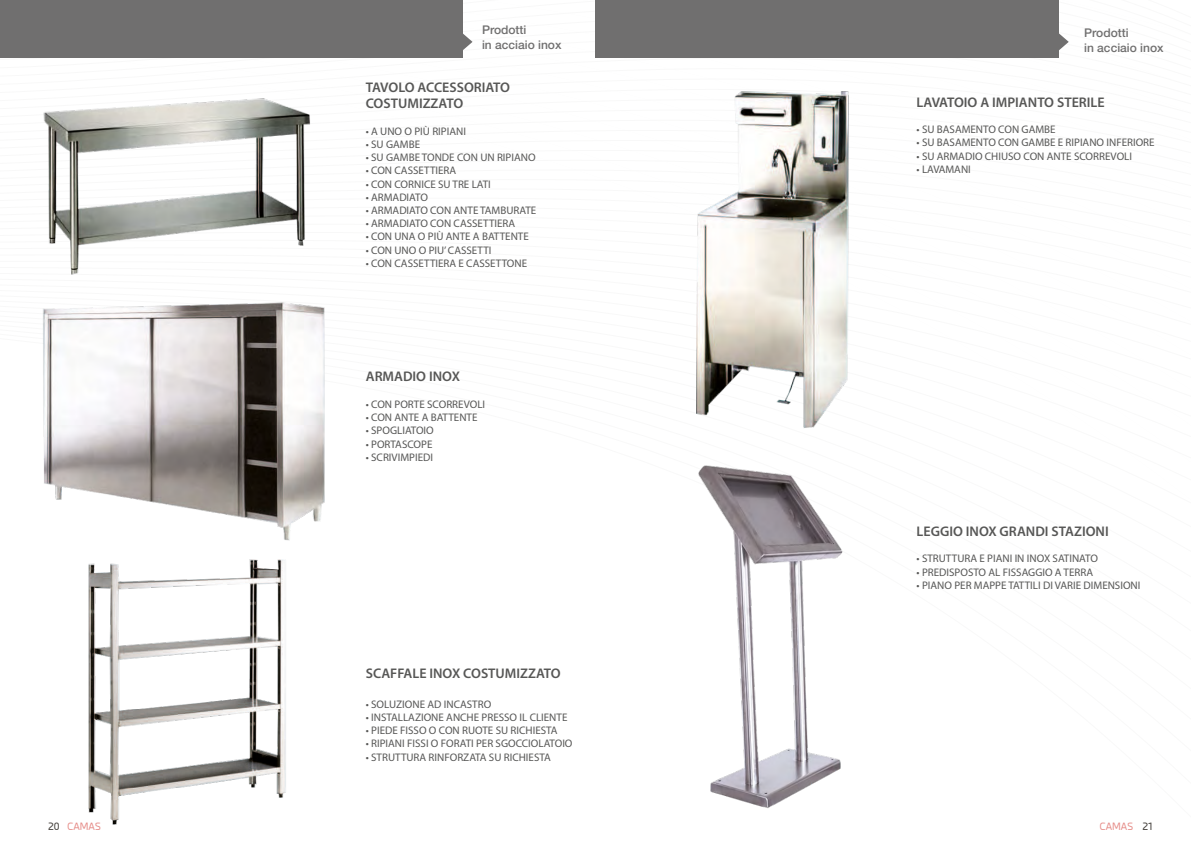
<style>
.page{position:relative;width:1191px;height:842px;background:#fff}
.page>*{position:absolute;margin:0;border:0;box-sizing:border-box;transform-origin:0 0}
.t1{font:600 14px/16.8px "Myriad Pro";color:#575756}
.t2{font:500 12px/14.4px "Helvetica Neue LT Std";color:#706f6f}
.t3{font:11px "Myriad Pro";color:#575756}
.t4{font:10px "Esphimere";color:#e68d89}
.t5{font:10px "Esphimere";color:#45413d}
.s1{color:#45413d}
</style>
<div class="page">
<svg style="left:463px;top:33px;width:9px;height:17px"></svg>
<div style="left:0;top:0;width:463px;height:58px;background:#706f6f"></div>
<img style="left:43px;top:98px;width:268px;height:177px">
<img style="left:42px;top:302px;width:283px;height:239px">
<img style="left:88px;top:559px;width:198px;height:266px">
<div style="left:595px;top:0;width:464px;height:58px;background:#706f6f"></div>
<svg style="left:1059px;top:33px;width:9px;height:17px"></svg>
<img style="left:696px;top:91px;width:153px;height:337px">
<img style="left:698px;top:465px;width:145px;height:343px">
<p class="t2" style="left:482px;top:23px;width:81px">Prodotti<br>in acciaio inox</p>
<p class="t1" style="left:366px;top:78px;width:146px">TAVOLO ACCESSORIATO<br>COSTUMIZZATO</p>
<p class="t3" style="left:366px;top:124px;width:102px">• A UNO O PIÙ RIPIANI</p>
<p class="t3" style="left:366px;top:138px;width:56px">• SU GAMBE</p>
<p class="t3" style="left:366px;top:151px;width:171px">• SU GAMBE TONDE CON UN RIPIANO</p>
<p class="t3" style="left:366px;top:164px;width:92px">• CON CASSETTIERA</p>
<p class="t3" style="left:366px;top:177px;width:127px">• CON CORNICE SU TRE LATI</p>
<p class="t3" style="left:366px;top:190px;width:64px">• ARMADIATO</p>
<p class="t3" style="left:366px;top:204px;width:172px">• ARMADIATO CON ANTE TAMBURATE</p>
<p class="t3" style="left:366px;top:217px;width:151px">• ARMADIATO CON CASSETTIERA</p>
<p class="t3" style="left:366px;top:230px;width:164px">• CON UNA O PIÙ ANTE A BATTENTE</p>
<p class="t3" style="left:366px;top:243px;width:127px">• CON UNO O PIU’ CASSETTI</p>
<p class="t3" style="left:366px;top:256px;width:163px">• CON CASSETTIERA E CASSETTONE</p>
<p class="t1" style="left:366px;top:368px;width:96px">ARMADIO INOX</p>
<p class="t3" style="left:366px;top:397px;width:121px">• CON PORTE SCORREVOLI</p>
<p class="t3" style="left:366px;top:411px;width:113px">• CON ANTE A BATTENTE</p>
<p class="t3" style="left:366px;top:424px;width:70px">• SPOGLIATOIO</p>
<p class="t3" style="left:366px;top:437px;width:68px">• PORTASCOPE</p>
<p class="t3" style="left:366px;top:450px;width:69px">• SCRIVIMPIEDI</p>
<p class="t1" style="left:366px;top:664px;width:196px">SCAFFALE INOX COSTUMIZZATO</p>
<p class="t3" style="left:366px;top:697px;width:127px">• SOLUZIONE AD INCASTRO</p>
<p class="t3" style="left:366px;top:710px;width:203px">• INSTALLAZIONE ANCHE PRESSO IL CLIENTE</p>
<p class="t3" style="left:366px;top:724px;width:193px">• PIEDE FISSO O CON RUOTE SU RICHIESTA</p>
<p class="t3" style="left:366px;top:737px;width:208px">• RIPIANI FISSI O FORATI PER SGOCCIOLATOIO</p>
<p class="t3" style="left:366px;top:750px;width:186px">• STRUTTURA RINFORZATA SU RICHIESTA</p>
<p class="t2" style="left:1084px;top:26px;width:81px">Prodotti<br>in acciaio inox</p>
<p class="t1" style="left:916px;top:93px;width:190px">LAVATOIO A IMPIANTO STERILE</p>
<p class="t3" style="left:916px;top:123px;width:140px">• SU BASAMENTO CON GAMBE</p>
<p class="t3" style="left:916px;top:136px;width:239px">• SU BASAMENTO CON GAMBE E RIPIANO INFERIORE</p>
<p class="t3" style="left:916px;top:149px;width:217px">• SU ARMADIO CHIUSO CON ANTE SCORREVOLI</p>
<p class="t3" style="left:916px;top:162px;width:56px">• LAVAMANI</p>
<p class="t1" style="left:916px;top:523px;width:194px">LEGGIO INOX GRANDI STAZIONI</p>
<p class="t3" style="left:916px;top:552px;width:183px">• STRUTTURA E PIANI IN INOX SATINATO</p>
<p class="t3" style="left:916px;top:565px;width:178px">• PREDISPOSTO AL FISSAGGIO A TERRA</p>
<p class="t3" style="left:916px;top:578px;width:225px">• PIANO PER MAPPE TATTILI DI VARIE DIMENSIONI</p>
<p class="t4" style="left:48px;top:821px;width:27px"><span class="s1">20</span> CAMAS</p>
<p class="t4" style="left:1100px;top:821px;width:8px">CAMAS</p>
<p class="t5" style="left:1142px;top:821px;width:11px">21</p>
</div>
